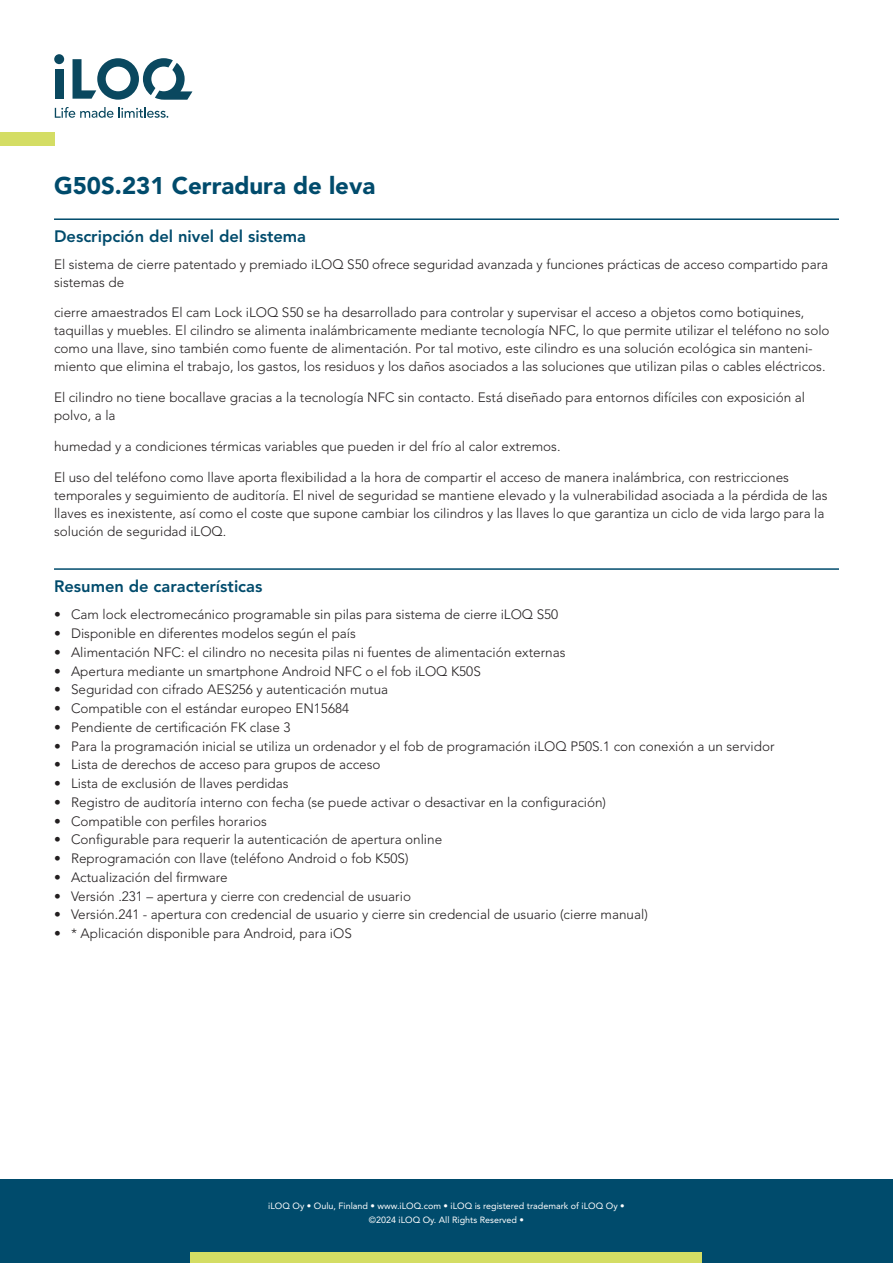
<style>
.page{position:relative;width:893px;height:1263px;background:#fff}
.page>*{position:absolute;margin:0;border:0;box-sizing:border-box;transform-origin:0 0}
.Tuotenimi{font:900 24px "Avenir LT Std";color:#004b6c}
.Otsikko{font:800 16.5px "Avenir LT Std";color:#004b6c}
.es_ES{font:300 13.5px/18px "Avenir LT Std";color:#231f20}
.t1{font:9px/13.5px "Avenir LT Std";color:#fff;text-align:center}
</style>
<div class="page">
<div style="left:0;top:1179px;width:893px;height:84px;background:#004b6c"></div>
<div style="left:191px;top:1252px;width:511px;height:11px;background:#d4dd64"></div>
<div style="left:55px;top:69px;width:9px;height:30px;background:#0a485f"></div>
<div style="left:54px;top:54px;width:10px;height:10px;background:#0a485f;border-radius:50%"></div>
<svg style="left:73px;top:58px;width:119px;height:42px"></svg>
<svg style="left:55px;top:107px;width:113px;height:11px"></svg>
<div style="left:0;top:133px;width:54px;height:13px;background:#d4dd64"></div>
<hr style="left:54px;top:218px;width:785px;height:2px;background:#004b6c">
<hr style="left:54px;top:568px;width:785px;height:2px;background:#004b6c">
<p class="Tuotenimi" style="left:54px;top:171px;width:323px">G50S.231 Cerradura de leva</p>
<p class="Otsikko" style="left:54px;top:227px;width:254px">Descripción del nivel del sistema</p>
<p class="es_ES" style="left:54px;top:255px;width:776px">El sistema de cierre patentado y premiado iLOQ S50 ofrece seguridad avanzada y funciones prácticas de acceso compartido para sistemas de</p>
<p class="es_ES" style="left:54px;top:304px;width:777px">cierre amaestrados El cam Lock iLOQ S50 se ha desarrollado para controlar y supervisar el acceso a objetos como botiquines, taquillas y muebles. El cilindro se alimenta inalámbricamente mediante tecnología NFC, lo que permite utilizar el teléfono no solo como una llave, sino también como fuente de alimentación. Por tal motivo, este cilindro es una solución ecológica sin manteni&shy;miento que elimina el trabajo, los gastos, los residuos y los daños asociados a las soluciones que utilizan pilas o cables eléctricos.</p>
<p class="es_ES" style="left:54px;top:389px;width:752px">El cilindro no tiene bocallave gracias a la tecnología NFC sin contacto. Está diseñado para entornos difíciles con exposición al polvo, a la</p>
<p class="es_ES" style="left:54px;top:437px;width:508px">humedad y a condiciones térmicas variables que pueden ir del frío al calor extremos.</p>
<p class="es_ES" style="left:54px;top:468px;width:775px">El uso del teléfono como llave aporta flexibilidad a la hora de compartir el acceso de manera inalámbrica, con restricciones temporales y seguimiento de auditoría. El nivel de seguridad se mantiene elevado y la vulnerabilidad asociada a la pérdida de las llaves es inexistente, así como el coste que supone cambiar los cilindros y las llaves lo que garantiza un ciclo de vida largo para la solución de seguridad iLOQ.</p>
<p class="Otsikko" style="left:54px;top:576px;width:210px">Resumen de características</p>
<p class="es_ES" style="left:54px;top:606px;width:506px">• Cam lock electromecánico programable sin pilas para sistema de cierre iLOQ S50</p>
<p class="es_ES" style="left:54px;top:624px;width:303px">• Disponible en diferentes modelos según el país</p>
<p class="es_ES" style="left:54px;top:643px;width:513px">• Alimentación NFC: el cilindro no necesita pilas ni fuentes de alimentación externas</p>
<p class="es_ES" style="left:54px;top:662px;width:428px">• Apertura mediante un smartphone Android NFC o el fob iLOQ K50S</p>
<p class="es_ES" style="left:54px;top:681px;width:336px">• Seguridad con cifrado AES256 y autenticación mutua</p>
<p class="es_ES" style="left:54px;top:699px;width:297px">• Compatible con el estándar europeo EN15684</p>
<p class="es_ES" style="left:54px;top:718px;width:238px">• Pendiente de certificación FK clase 3</p>
<p class="es_ES" style="left:54px;top:737px;width:722px">• Para la programación inicial se utiliza un ordenador y el fob de programación iLOQ P50S.1 con conexión a un servidor</p>
<p class="es_ES" style="left:54px;top:756px;width:328px">• Lista de derechos de acceso para grupos de acceso</p>
<p class="es_ES" style="left:54px;top:774px;width:236px">• Lista de exclusión de llaves perdidas</p>
<p class="es_ES" style="left:54px;top:793px;width:554px">• Registro de auditoría interno con fecha (se puede activar o desactivar en la configuración)</p>
<p class="es_ES" style="left:54px;top:812px;width:214px">• Compatible con perfiles horarios</p>
<p class="es_ES" style="left:54px;top:831px;width:390px">• Configurable para requerir la autenticación de apertura online</p>
<p class="es_ES" style="left:54px;top:849px;width:356px">• Reprogramación con llave (teléfono Android o fob K50S)</p>
<p class="es_ES" style="left:54px;top:868px;width:175px">• Actualización del firmware</p>
<p class="es_ES" style="left:54px;top:887px;width:358px">• Versión .231 – apertura y cierre con credencial de usuario</p>
<p class="es_ES" style="left:54px;top:906px;width:595px">• Versión.241 - apertura con credencial de usuario y cierre sin credencial de usuario (cierre manual)</p>
<p class="es_ES" style="left:54px;top:924px;width:299px">• * Aplicación disponible para Android, para iOS</p>
<p class="t1" style="left:268px;top:1199px;width:358px">iLOQ Oy • Oulu, Finland • www.iLOQ.com • iLOQ is registered trademark of iLOQ Oy • ©2024 iLOQ Oy. All Rights Reserved •</p>
</div>
